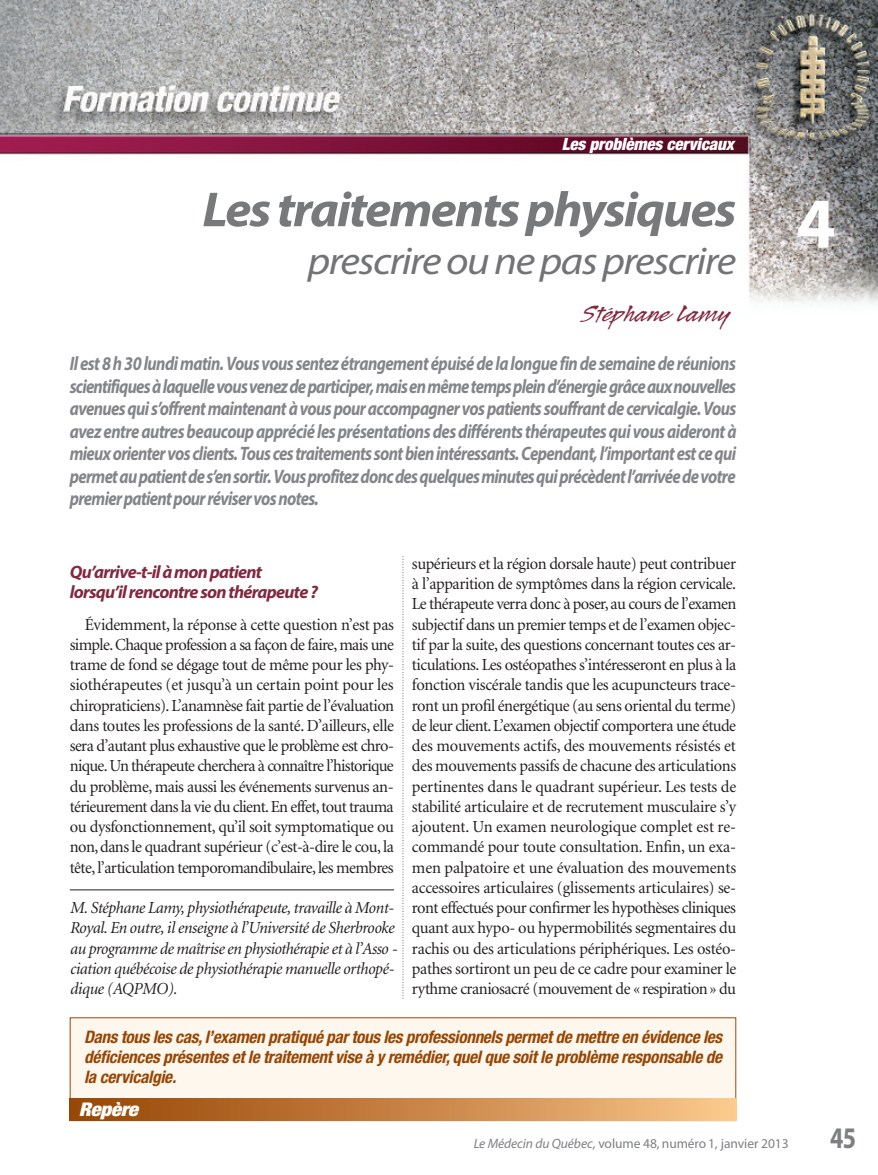
<style>
.page{position:relative;width:878px;height:1175px;background:#fff}
.page>*{position:absolute;margin:0;border:0;box-sizing:border-box;transform-origin:0 0}
.t1{font:700 72px "Myriad Pro";color:#fff}
.t2{font:italic 700 49.5px "Myriad Pro";letter-spacing:-.035em;color:#77797b;scale:1.05 1}
.t3{font:italic 39px "Myriad Pro";letter-spacing:-.035em;color:#717375;scale:1.1 1}
.t4{font:700 30px "Myriad Pro";color:#7d7f81;scale:.8 1}
.t5{font:27px "Legault Std";color:#82293f;scale:1.2 1}
.t6{font:italic 700 19.5px/22.5px "Myriad Pro";letter-spacing:-.04em;color:#838588;text-align:justify;scale:.85 1}
.t7{font:italic 900 condensed 18.9px "Helvetica Neue";letter-spacing:-.015em;color:#fff;scale:1.11 1}
.t8{font:italic 700 18px/20.2px "Myriad Pro";letter-spacing:-.04em;color:#82293f}
.t9{font:italic 700 condensed 17.25px/20.2px "Helvetica Neue";letter-spacing:-.015em;color:#974705;text-align:justify}
.t10{font:16.8px/20.2px "Minion";letter-spacing:-.035em;color:#231f20;text-align:justify}
.t11{font:italic 16.8px/20.2px "Minion";letter-spacing:-.025em;color:#231f20}
.t12{font:italic 900 condensed 16.8px "Helvetica Neue";letter-spacing:-.005em;color:#fff}
.t13{font:13.5px "Myriad Pro";letter-spacing:-.005em;color:#7d7f81}
.s1{font-style:italic}
</style>
<div class="page">
<img style="left:0;top:0;width:878px;height:304px">
<svg style="left:402px;top:556px;width:1px;height:443px"></svg>
<hr style="left:70px;top:889px;width:324px;height:1px;background:#231f20">
<div style="left:70px;top:1018px;width:665px;height:102px;background:#fef7ed"></div>
<div style="left:70px;top:1098px;width:666px;height:22px;background:linear-gradient(to right,#954302,#fac68a)"></div>
<p class="t12" style="left:562px;top:138px;width:174px">Les problèmes cervicaux</p>
<h2 class="t2" style="left:202px;top:191px;width:510px">Les traitements physiques</h2>
<h3 class="t3" style="left:308px;top:246px;width:391px">prescrire ou ne pas prescrire</h3>
<h3 class="t5" style="left:582px;top:296px;width:126px">Stéphane Lamy</h3>
<p class="t6" style="left:70px;top:354px;width:785px">Il est 8 h 30 lundi matin. Vous vous sentez étrangement épuisé de la longue fin de semaine de réunions scientifiques à laquelle vous venez de participer, mais en même temps plein d’énergie grâce aux nouvelles avenues qui s’offrent maintenant à vous pour accompagner vos patients souffrant de cervicalgie. Vous avez entre autres beaucoup apprécié les présentations des différents thérapeutes qui vous aideront à mieux orienter vos clients. Tous ces traitements sont bien intéressants. Cependant, l’important est ce qui permet au patient de s’en sortir. Vous profitez donc des quelques minutes qui précèdent l’arrivée de votre premier patient pour réviser vos notes.</p>
<h1 class="t1" style="left:796px;top:196px;width:40px">4</h1>
<p class="t8" style="left:70px;top:563px;width:250px">Qu’arrive-t-il à mon patient lorsqu’il rencontre son thérapeute ?</p>
<p class="t10" style="left:70px;top:615px;width:326px;text-indent:15px">Évidemment, la réponse à cette question n’est pas simple. Chaque profession a sa façon de faire, mais une trame de fond se dégage tout de même pour les phy&shy;siothérapeutes (et jusqu’à un certain point pour les chiropraticiens). L’anamnèse fait partie de l’évaluation dans toutes les professions de la santé. D’ail leurs, elle sera d’autant plus exhaustive que le problème est chro&shy;nique. Un thérapeute cherchera à connaître l’historique du problème, mais aussi les événements survenus an&shy;térieurement dans la vie du client. En effet, tout trauma ou dysfonctionnement, qu’il soit symptomatique ou non, dans le quadrant supérieur (c’est-à-dire le cou, la tête, l’articulation temporomandibulaire, les membres</p>
<p class="t11" style="left:70px;top:899px;width:329px">M. Stéphane Lamy, physiothérapeute, travaille à Mont-Royal. En outre, il enseigne à l’Université de Sherbrooke au programme de maîtrise en physiothérapie et à l’Asso - ciation québécoise de physiothérapie manuelle orthopé&shy;dique (AQPMO).</p>
<p class="t10" style="left:412px;top:554px;width:326px">supérieurs et la région dorsale haute) peut contribuer à l’apparition de symptômes dans la région cervicale.<br>Le thérapeute verra donc à poser, au cours de l’examen subjectif dans un premier temps et de l’examen objec&shy;tif par la suite, des questions concernant toutes ces ar&shy;ticulations. Les ostéopathes s’intéresseront en plus à la fonction viscérale tandis que les acupuncteurs trace&shy;ront un profil énergétique (au sens oriental du terme) de leur client. L’examen objectif comportera une étude des mouvements actifs, des mouvements résistés et des mouvements passifs de chacune des articulations pertinentes dans le quadrant supérieur. Les tests de stabilité articulaire et de recrutement musculaire s’y ajoutent. Un examen neurologique complet est re&shy;commandé pour toute consultation. Enfin, un exa&shy;men palpatoire et une évaluation des mouvements accessoires articulaires (glissements articulaires) se&shy;ront effectués pour confirmer les hypothèses cliniques quant aux hypo- ou hypermobilités segmentaires du rachis ou des articulations périphériques. Les ostéo&shy;pathes sortiront un peu de ce cadre pour examiner le rythme craniosacré (mouvement de « respiration » du</p>
<p class="t9" style="left:84px;top:1028px;width:639px">Dans tous les cas, l’examen pratiqué par tous les professionnels permet de mettre en évidence les déficiences présentes et le traitement vise à y remédier, quel que soit le problème responsable de la cervicalgie.</p>
<p class="t7" style="left:79px;top:1102px;width:55px">Repère</p>
<p class="t13" style="left:473px;top:1138px;width:316px"><span class="s1">Le Médecin du Québec,</span> volume 48, numéro 1, janvier 2013</p>
<h3 class="t4" style="left:830px;top:1126px;width:34px">45</h3>
</div>
